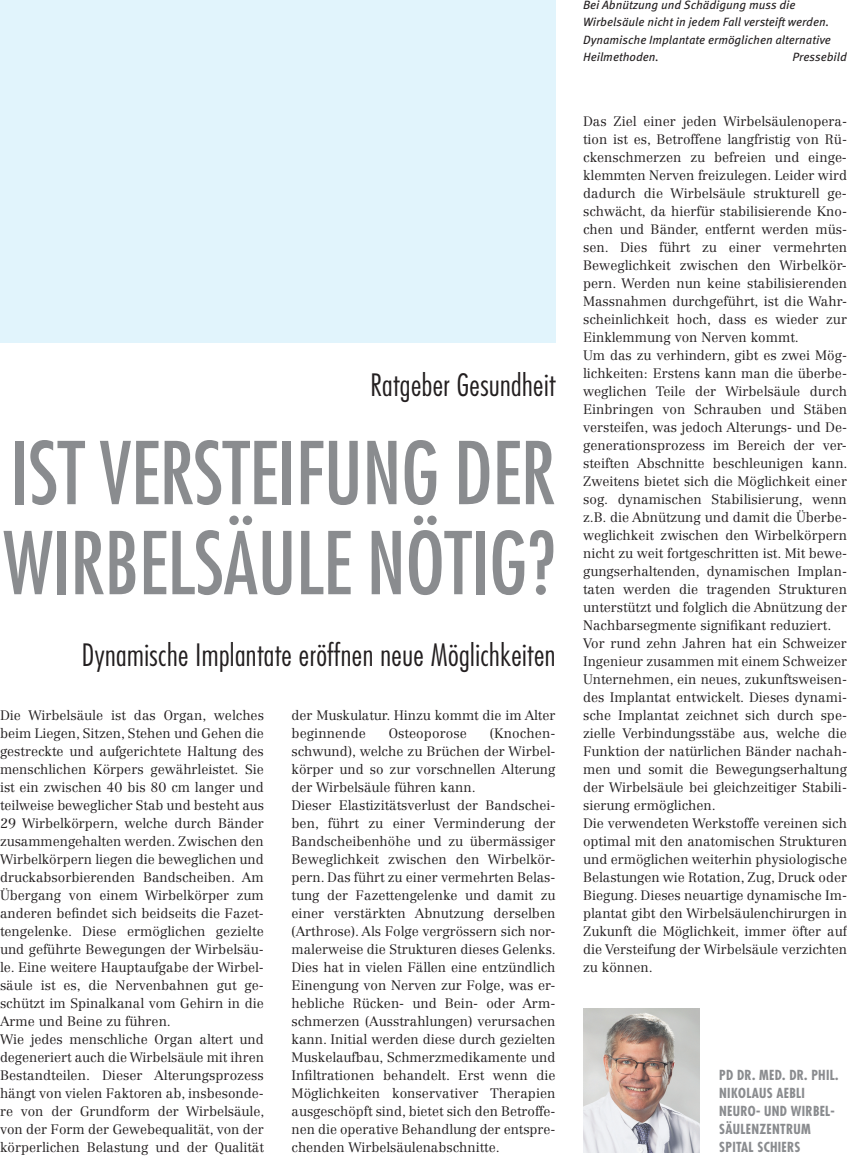
<style>
.page{position:relative;width:847px;height:1157px;background:#fff}
.page>*{position:absolute;margin:0;border:0;box-sizing:border-box;transform-origin:0 0}
.t1{font:condensed 84px/90px "Futura Std";letter-spacing:-.005em;color:#8a8c8f}
.t2{font:300 condensed 30px "Futura Std";letter-spacing:.015em;color:#231f20}
.t3{font:300 13.5px/18px "Centennial LT Std";color:#231f20}
.t4{font:700 condensed 13.5px/18px "Futura Std";letter-spacing:.02em;color:#8a8c8f}
.t5{font:italic 12px/17.2px "Meta OT";color:#231f20}
</style>
<div class="page">
<div style="left:0;top:0;width:555px;height:342px;background:#e1f4fc"></div>
<img style="left:583px;top:1008px;width:115px;height:144px">
<h2 class="t2" style="left:370px;top:367px;width:186px">Ratgeber Gesundheit</h2>
<h1 class="t1" style="left:3px;top:427px;width:553px">IST VERSTEIFUNG DER<br>WIRBELSÄULE NÖTIG?</h1>
<h2 class="t2" style="left:82px;top:637px;width:475px">Dynamische Implantate eröffnen neue Möglichkeiten</h2>
<p class="t3" style="left:0;top:706px;width:266px">Die Wirbelsäule ist das Organ, welches beim Liegen, Sitzen, Stehen und Gehen die gestreckte und aufgerichtete Haltung des menschlichen Körpers gewährleistet. Sie ist ein zwischen 40 bis 80 cm langer und teilweise beweglicher Stab und besteht aus 29 Wirbelkörpern, welche durch Bänder zusammengehalten werden. Zwischen den Wirbelkörpern liegen die beweglichen und druckabsorbierenden Bandscheiben. Am Übergang von einem Wirbelkörper zum anderen befindet sich beidseits die Fazet&shy;tengelenke. Diese ermöglichen gezielte und geführte Bewegungen der Wirbelsäu&shy;le. Eine weitere Hauptaufgabe der Wirbel&shy;säule ist es, die Nervenbahnen gut ge&shy;schützt im Spinalkanal vom Gehirn in die Arme und Beine zu führen.<br>Wie jedes menschliche Organ altert und degeneriert auch die Wirbelsäule mit ihren Bestandteilen. Dieser Alterungsprozess hängt von vielen Faktoren ab, insbesonde&shy;re von der Grundform der Wirbelsäule, von der Form der Gewebequalität, von der körperlichen Belastung und der Qualität</p>
<p class="t3" style="left:291px;top:706px;width:265px">der Muskulatur. Hinzu kommt die im Alter beginnende</p>
<p class="t3" style="left:291px;top:724px;width:266px;text-indent:198px">(Knochen&shy;schwund), welche zu Brüchen der Wirbel&shy;körper und so zur vorschnellen Alterung der Wirbelsäule führen kann.<br>Dieser Elastizitätsverlust der Bandschei&shy;ben, führt zu einer Verminderung der Bandscheibenhöhe und zu übermässiger Beweglichkeit zwischen den Wirbelkör&shy;pern. Das führt zu einer vermehrten Belas&shy;tung der Fazettengelenke und damit zu einer verstärkten Abnutzung derselben (Arthrose). Als Folge vergrössern sich nor&shy;malerweise die Strukturen dieses Gelenks.<br>Dies hat in vielen Fällen eine entzündlich Einengung von Nerven zur Folge, was er&shy;hebliche Rücken- und Bein- oder Arm&shy;schmerzen (Ausstrahlungen) verursachen kann. Initial werden diese durch gezielten Muskelaufbau, Schmerzmedikamente und Infiltrationen behandelt. Erst wenn die Möglichkeiten konservativer Therapien ausgeschöpft sind, bietet sich den Betroffe&shy;nen die operative Behandlung der entspre&shy;chenden Wirbelsäulenabschnitte.</p>
<p class="t3" style="left:388px;top:724px;width:80px">Osteoporose</p>
<p class="t5" style="left:583px;top:-4px;width:249px">Bei Abnützung und Schädigung muss die Wirbelsäule nicht in jedem Fall versteift werden.<br>Dynamische Implantate ermöglichen alternative Heilmethoden.</p>
<p class="t5" style="left:792px;top:48px;width:56px">Pressebild</p>
<p class="t3" style="left:583px;top:112px;width:266px">Das Ziel einer jeden Wirbelsäulenopera&shy;tion ist es, Betroffene langfristig von Rü&shy;ckenschmerzen zu befreien und einge&shy;klemmten Nerven freizulegen. Leider wird dadurch die Wirbelsäule strukturell ge&shy;schwächt, da hierfür stabilisierende Kno&shy;chen und Bänder, entfernt werden müs&shy;sen. Dies führt zu einer vermehrten Beweglichkeit zwischen den Wirbelkör&shy;pern. Werden nun keine stabilisierenden Massnahmen durchgeführt, ist die Wahr&shy;scheinlichkeit hoch, dass es wieder zur Einklemmung von Nerven kommt.<br>Um das zu verhindern, gibt es zwei Mög&shy;lichkeiten: Erstens kann man die überbe&shy;weglichen Teile der Wirbelsäule durch Einbringen von Schrauben und Stäben versteifen, was jedoch Alterungs- und De&shy;generationsprozess im Bereich der ver&shy;steiften Abschnitte beschleunigen kann.<br>Zweitens bietet sich die Möglichkeit einer sog. dynamischen Stabilisierung, wenn z.B. die Abnützung und damit die Überbe&shy;weglichkeit zwischen den Wirbelkörpern nicht zu weit fortgeschritten ist. Mit bewe&shy;gungserhaltenden, dynamischen Implan&shy;taten werden die tragenden Strukturen unterstützt und folglich die Abnützung der Nachbarsegmente signifikant reduziert.<br>Vor rund zehn Jahren hat ein Schweizer Ingenieur zusammen mit einem Schweizer Unternehmen, ein neues, zukunftsweisen&shy;des Implantat entwickelt. Dieses dynami&shy;sche Implantat zeichnet sich durch spe&shy;zielle Verbindungsstäbe aus, welche die Funktion der natürlichen Bänder nachah&shy;men und somit die Bewegungserhaltung der Wirbelsäule bei gleichzeitiger Stabili&shy;sierung ermöglichen.<br>Die verwendeten Werkstoffe vereinen sich optimal mit den anatomischen Strukturen und ermöglichen weiterhin physiologische Belastungen wie Rotation, Zug, Druck oder Biegung. Dieses neuartige dynamische Im&shy;plantat gibt den Wirbelsäulenchirurgen in Zukunft die Möglichkeit, immer öfter auf die Versteifung der Wirbelsäule verzichten zu können.</p>
<p class="t4" style="left:719px;top:1066px;width:120px">PD DR. MED. DR. PHIL.<br>NIKOLAUS AEBLI<br>NEURO- UND WIRBEL-<br>SÄULENZENTRUM<br>SPITAL SCHIERS</p>
</div>
